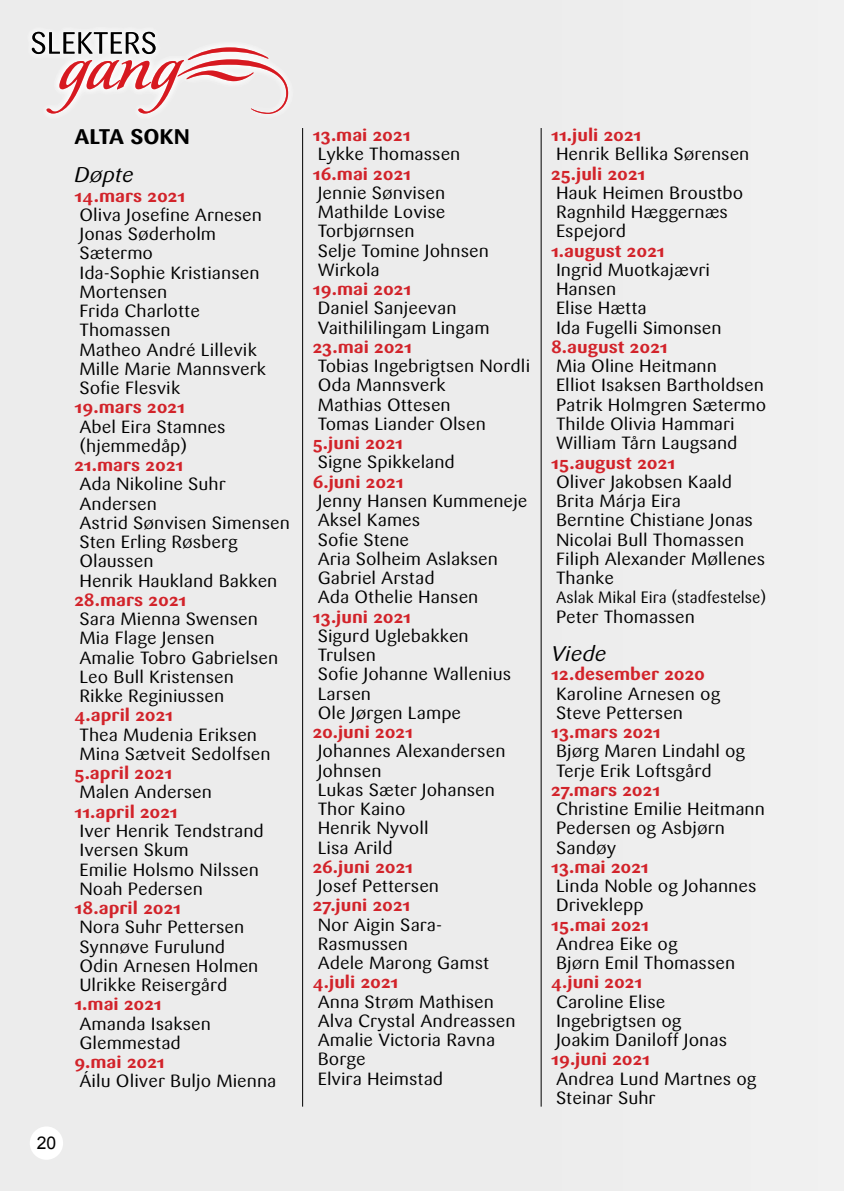
<style>
.page{position:relative;width:844px;height:1191px;background:#fff}
.page>*{position:absolute;margin:0;border:0;box-sizing:border-box;transform-origin:0 0}
.t1{font:italic 21px "Sari";color:#000;scale:1.08 1}
.t2{font:700 21px "Sari";color:#000;scale:1.08 1}
.t3{font:17.5px/19.2px "Sari";color:#000;scale:1.08 1}
.t4{font:700 17.5px "Sari";color:#d2232a;scale:1.08 1}
.t5{font:17.5px "Arial";color:#000}
.t6{font:16.28px "Sari";color:#000}
</style>
<div class="page">
<div style="left:0;top:0;width:843px;height:1191px;background:#ececec"></div>
<svg style="left:32px;top:32px;width:256px;height:82px"></svg>
<hr style="left:302px;top:128px;width:1px;height:978px;background:#000">
<hr style="left:540px;top:128px;width:1px;height:978px;background:#000">
<div style="left:30px;top:1126px;width:33px;height:33px;background:#fff;border-radius:50%"></div>
<p class="t5" style="left:37px;top:1131px;width:21px">20</p>
<p class="t2" style="left:74px;top:124px;width:108px">ALTA SOKN</p>
<p class="t1" style="left:74px;top:163px;width:56px">Døpte</p>
<p class="t4" style="left:74px;top:185px;width:104px">14.mars 2021</p>
<p class="t3" style="left:79px;top:205px;width:174px">Oliva Josefine Arnesen<br>Jonas Søderholm<br>Sætermo<br>Ida-Sophie Kristiansen<br>Mortensen<br>Frida Charlotte<br>Thomassen<br>Matheo André Lillevik<br>Mille Marie Mannsverk<br>Sofie Flesvik</p>
<p class="t4" style="left:74px;top:397px;width:104px">19.mars 2021</p>
<p class="t3" style="left:79px;top:417px;width:137px">Abel Eira Stamnes (hjemmedåp)</p>
<p class="t4" style="left:74px;top:454px;width:103px">21.mars 2021</p>
<p class="t3" style="left:79px;top:475px;width:196px">Ada Nikoline Suhr<br>Andersen<br>Astrid Sønvisen Simensen<br>Sten Erling Røsberg<br>Olaussen<br>Henrik Haukland Bakken</p>
<p class="t4" style="left:74px;top:589px;width:105px">28.mars 2021</p>
<p class="t3" style="left:79px;top:609px;width:185px">Sara Mienna Swensen<br>Mia Flage Jensen<br>Amalie Tobro Gabrielsen<br>Leo Bull Kristensen<br>Rikke Reginiussen</p>
<p class="t4" style="left:74px;top:705px;width:93px">4.april 2021</p>
<p class="t3" style="left:79px;top:725px;width:178px">Thea Mudenia Eriksen<br>Mina Sætveit Sedolfsen</p>
<p class="t4" style="left:74px;top:762px;width:92px">5.april 2021</p>
<p class="t3" style="left:79px;top:783px;width:124px">Malen Andersen</p>
<p class="t4" style="left:74px;top:801px;width:97px">11.april 2021</p>
<p class="t3" style="left:79px;top:821px;width:172px">Iver Henrik Tendstrand<br>Iversen Skum<br>Emilie Holsmo Nilssen<br>Noah Pedersen</p>
<p class="t4" style="left:74px;top:897px;width:100px">18.april 2021</p>
<p class="t3" style="left:79px;top:917px;width:167px">Nora Suhr Pettersen<br>Synnøve Furulund<br>Odin Arnesen Holmen<br>Ulrikke Reisergård</p>
<p class="t4" style="left:74px;top:993px;width:83px">1.mai 2021</p>
<p class="t3" style="left:79px;top:1014px;width:123px">Amanda Isaksen<br>Glemmestad</p>
<p class="t4" style="left:74px;top:1051px;width:85px">9.mai 2021</p>
<p class="t3" style="left:79px;top:1071px;width:184px">Áilu Oliver Buljo Mienna</p>
<p class="t4" style="left:313px;top:124px;width:92px">13.mai 2021</p>
<p class="t3" style="left:317px;top:145px;width:134px">Lykke Thomassen</p>
<p class="t4" style="left:313px;top:163px;width:93px">16.mai 2021</p>
<p class="t3" style="left:317px;top:183px;width:160px">Jennie Sønvisen<br>Mathilde Lovise<br>Torbjørnsen<br>Selje Tomine Johnsen<br>Wirkola</p>
<p class="t4" style="left:313px;top:278px;width:93px">19.mai 2021</p>
<p class="t3" style="left:317px;top:299px;width:161px">Daniel Sanjeevan<br>Vaithililingam Lingam</p>
<p class="t4" style="left:313px;top:336px;width:94px">23.mai 2021</p>
<p class="t3" style="left:317px;top:357px;width:198px">Tobias Ingebrigtsen Nordli<br>Oda Mannsverk<br>Mathias Ottesen<br>Tomas Liander Olsen</p>
<p class="t4" style="left:313px;top:432px;width:85px">5.juni 2021</p>
<p class="t3" style="left:317px;top:453px;width:128px">Signe Spikkeland</p>
<p class="t4" style="left:313px;top:471px;width:86px">6.juni 2021</p>
<p class="t3" style="left:317px;top:491px;width:196px">Jenny Hansen Kummeneje<br>Aksel Kames<br>Sofie Stene<br>Aria Solheim Aslaksen<br>Gabriel Arstad<br>Ada Othelie Hansen</p>
<p class="t4" style="left:313px;top:606px;width:93px">13.juni 2021</p>
<p class="t3" style="left:317px;top:626px;width:181px">Sigurd Uglebakken<br>Trulsen<br>Sofie Johanne Wallenius<br>Larsen<br>Ole Jørgen Lampe</p>
<p class="t4" style="left:313px;top:721px;width:94px">20.juni 2021</p>
<p class="t3" style="left:317px;top:742px;width:175px">Johannes Alexandersen<br>Johnsen<br>Lukas Sæter Johansen<br>Thor Kaino<br>Henrik Nyvoll<br>Lisa Arild</p>
<p class="t4" style="left:313px;top:856px;width:95px">26.juni 2021</p>
<p class="t3" style="left:317px;top:876px;width:114px">Josef Pettersen</p>
<p class="t4" style="left:313px;top:894px;width:92px">27.juni 2021</p>
<p class="t3" style="left:317px;top:915px;width:160px">Nor Aigin Sara-<br>Rasmussen<br>Adele Marong Gamst</p>
<p class="t4" style="left:313px;top:971px;width:81px">4.juli 2021</p>
<p class="t3" style="left:317px;top:992px;width:185px">Anna Strøm Mathisen<br>Alva Crystal Andreassen<br>Amalie Victoria Ravna<br>Borge<br>Elvira Heimstad</p>
<p class="t4" style="left:551px;top:124px;width:85px">11.juli 2021</p>
<p class="t3" style="left:556px;top:145px;width:180px">Henrik Bellika Sørensen</p>
<p class="t4" style="left:551px;top:163px;width:89px">25.juli 2021</p>
<p class="t3" style="left:556px;top:183px;width:175px">Hauk Heimen Broustbo<br>Ragnhild Hæggernæs<br>Espejord</p>
<p class="t4" style="left:551px;top:240px;width:107px">1.august 2021</p>
<p class="t3" style="left:556px;top:260px;width:155px">Ingrid Muotkajævri<br>Hansen<br>Elise Hætta<br>Ida Fugelli Simonsen</p>
<p class="t4" style="left:551px;top:336px;width:110px">8.august 2021</p>
<p class="t3" style="left:556px;top:357px;width:196px">Mia Oline Heitmann<br>Elliot Isaksen Bartholdsen<br>Patrik Holmgren Sætermo<br>Thilde Olivia Hammari<br>William Tårn Laugsand</p>
<p class="t4" style="left:551px;top:452px;width:117px">15.august 2021</p>
<p class="t3" style="left:556px;top:472px;width:195px">Oliver Jakobsen Kaald<br>Brita Márja Eira<br>Berntine Chistiane Jonas<br>Nicolai Bull Thomassen<br>Filiph Alexander Møllenes<br>Thanke</p>
<p class="t6" style="left:556px;top:588px;width:212px">Aslak Mikal Eira (stadfestelse)</p>
<p class="t3" style="left:556px;top:607px;width:130px">Peter Thomassen</p>
<p class="t1" style="left:551px;top:641px;width:53px">Viede</p>
<p class="t4" style="left:551px;top:663px;width:144px">12.desember 2020</p>
<p class="t3" style="left:556px;top:684px;width:154px">Karoline Arnesen og<br>Steve Pettersen</p>
<p class="t4" style="left:551px;top:721px;width:103px">13.mars 2021</p>
<p class="t3" style="left:556px;top:742px;width:177px">Bjørg Maren Lindahl og<br>Terje Erik Loftsgård</p>
<p class="t4" style="left:551px;top:779px;width:103px">27.mars 2021</p>
<p class="t3" style="left:556px;top:799px;width:195px">Christine Emilie Heitmann<br>Pedersen og Asbjørn<br>Sandøy</p>
<p class="t4" style="left:551px;top:856px;width:92px">13.mai 2021</p>
<p class="t3" style="left:556px;top:876px;width:187px">Linda Noble og Johannes<br>Driveklepp</p>
<p class="t4" style="left:551px;top:914px;width:92px">15.mai 2021</p>
<p class="t3" style="left:556px;top:934px;width:167px">Andrea Eike og<br>Bjørn Emil Thomassen</p>
<p class="t4" style="left:551px;top:971px;width:86px">4.juni 2021</p>
<p class="t3" style="left:556px;top:992px;width:160px">Caroline Elise<br>Ingebrigtsen og<br>Joakim Daniloff Jonas</p>
<p class="t4" style="left:551px;top:1048px;width:93px">19.juni 2021</p>
<p class="t3" style="left:556px;top:1069px;width:187px">Andrea Lund Martnes og<br>Steinar Suhr</p>
</div>
